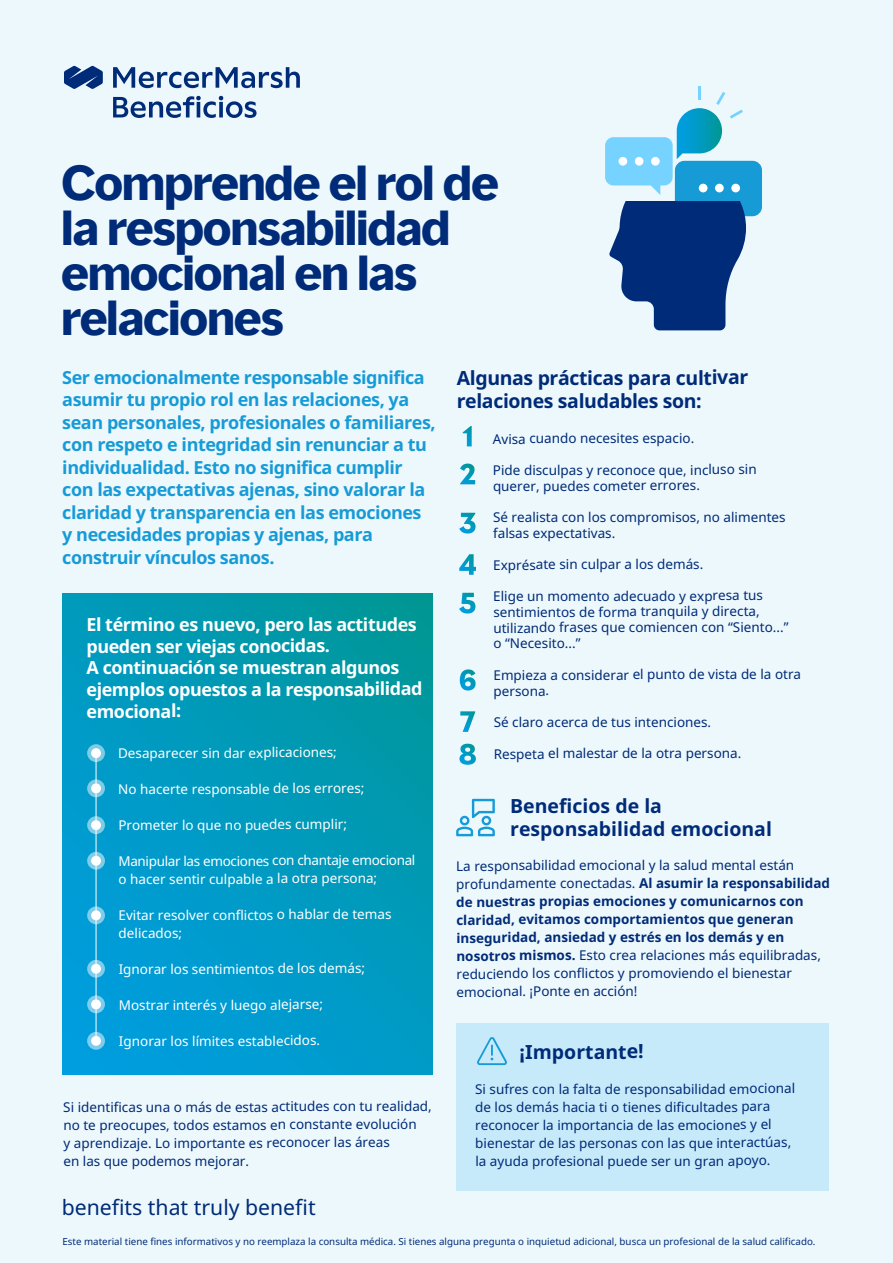
<style>
.page{position:relative;width:893px;height:1263px;background:#edf8fd}
.page>*{position:absolute;margin:0;border:0;box-sizing:border-box;transform-origin:0 0}
.t1{font:700 45px/45px "MMC Display";letter-spacing:-.025em;color:#002b78}
.t2{font:21.15px "Noto Sans";color:#002b78}
.t3{font:700 19.5px/23.4px "Noto Sans";letter-spacing:-.02em;color:#002b78}
.t4{font:700 18px/22.5px "Noto Sans";letter-spacing:-.025em;color:#179bd7}
.t5{font:700 18px/21.6px "Noto Sans";letter-spacing:-.03em;color:#fff}
.t6{font:13.5px/18px "Noto Sans";letter-spacing:-.005em;color:#002b78}
.t7{font:13.5px/18.3px "Noto Sans";letter-spacing:-.005em;color:#fff}
.t8{font:13.5px/18px "Noto Sans";letter-spacing:-.03em;color:#fff}
.t9{font:9.75px "Noto Sans";color:#002b78}
.s1{font-weight:700}
</style>
<div class="page">
<svg style="left:63px;top:593px;width:370px;height:481px;background:#009abf"></svg>
<div style="left:456px;top:1023px;width:372px;height:167px;background:#c7eafb"></div>
<svg style="left:87px;top:744px;width:18px;height:18px"></svg>
<div style="left:91px;top:748px;width:10px;height:10px;background:#fff;border-radius:50%"></div>
<svg style="left:87px;top:779px;width:18px;height:18px"></svg>
<div style="left:91px;top:783px;width:10px;height:10px;background:#fff;border-radius:50%"></div>
<svg style="left:87px;top:816px;width:18px;height:18px"></svg>
<div style="left:91px;top:820px;width:10px;height:10px;background:#fff;border-radius:50%"></div>
<svg style="left:87px;top:852px;width:18px;height:18px"></svg>
<div style="left:91px;top:856px;width:10px;height:10px;background:#fff;border-radius:50%"></div>
<svg style="left:87px;top:906px;width:18px;height:18px"></svg>
<div style="left:91px;top:910px;width:10px;height:10px;background:#fff;border-radius:50%"></div>
<svg style="left:87px;top:960px;width:18px;height:18px"></svg>
<div style="left:91px;top:964px;width:10px;height:10px;background:#fff;border-radius:50%"></div>
<svg style="left:87px;top:995px;width:18px;height:18px"></svg>
<div style="left:91px;top:999px;width:10px;height:10px;background:#fff;border-radius:50%"></div>
<svg style="left:87px;top:1032px;width:18px;height:18px"></svg>
<div style="left:91px;top:1036px;width:10px;height:10px;background:#fff;border-radius:50%"></div>
<hr style="left:96px;top:749px;width:1px;height:294px;background:#fff">
<svg style="left:463px;top:426px;width:9px;height:20px"></svg>
<svg style="left:460px;top:464px;width:15px;height:20px"></svg>
<svg style="left:459px;top:513px;width:17px;height:20px"></svg>
<svg style="left:459px;top:554px;width:17px;height:21px"></svg>
<svg style="left:459px;top:593px;width:16px;height:20px"></svg>
<svg style="left:460px;top:669px;width:16px;height:21px"></svg>
<svg style="left:460px;top:711px;width:15px;height:21px"></svg>
<svg style="left:459px;top:744px;width:17px;height:21px"></svg>
<svg style="left:113px;top:67px;width:187px;height:21px"></svg>
<svg style="left:113px;top:96px;width:144px;height:22px"></svg>
<svg style="left:64px;top:66px;width:39px;height:23px"></svg>
<div style="left:675px;top:161px;width:87px;height:55px;background:#179bd7;border-radius:10px"></div>
<div style="left:605px;top:137px;width:68px;height:48px;background:#76d3ff;border-radius:8px"></div>
<svg style="left:649px;top:185px;width:11px;height:10px"></svg>
<div style="left:699px;top:184px;width:8px;height:8px;background:#fff;border-radius:50%"></div>
<div style="left:715px;top:184px;width:9px;height:8px;background:#fff;border-radius:50%"></div>
<div style="left:731px;top:184px;width:9px;height:8px;background:#fff;border-radius:50%"></div>
<div style="left:618px;top:157px;width:9px;height:9px;background:#fff;border-radius:50%"></div>
<div style="left:635px;top:157px;width:8px;height:9px;background:#fff;border-radius:50%"></div>
<div style="left:651px;top:157px;width:9px;height:9px;background:#fff;border-radius:50%"></div>
<hr style="left:698px;top:86px;width:3px;height:14px;background:#76d3ff">
<svg style="left:677px;top:92px;width:66px;height:67px"></svg>
<svg style="left:609px;top:201px;width:137px;height:129px"></svg>
<svg style="left:456px;top:799px;width:39px;height:37px"></svg>
<svg style="left:477px;top:1037px;width:30px;height:28px"></svg>
<h1 class="t1" style="left:61px;top:161px;width:439px">Comprende el rol de la responsabilidad emocional en las relaciones</h1>
<p class="t4" style="left:62px;top:366px;width:375px">Ser emocionalmente responsable significa asumir tu propio rol en las relaciones, ya sean personales, profesionales o familiares, con respeto e integridad sin renunciar a tu individualidad. Esto no significa cumplir con las expectativas ajenas, sino valorar la claridad y transparencia en las emociones y necesidades propias y ajenas, para construir vínculos sanos.</p>
<h3 class="t5" style="left:86px;top:614px;width:338px">El término es nuevo, pero las actitudes pueden ser viejas conocidas.<br>A continuación se muestran algunos ejemplos opuestos a la responsabilidad emocional:</h3>
<p class="t7" style="left:118px;top:744px;width:220px">Desaparecer sin dar explicaciones;</p>
<p class="t7" style="left:118px;top:780px;width:248px">No hacerte responsable de los errores;</p>
<p class="t7" style="left:118px;top:816px;width:230px">Prometer lo que no puedes cumplir;</p>
<p class="t8" style="left:118px;top:852px;width:299px">Manipular las emociones con chantaje emocional o hacer sentir culpable a la otra persona;</p>
<p class="t7" style="left:119px;top:906px;width:275px">Evitar resolver conflictos o hablar de temas delicados;</p>
<p class="t7" style="left:119px;top:960px;width:248px">Ignorar los sentimientos de los demás;</p>
<p class="t7" style="left:119px;top:996px;width:206px">Mostrar interés y luego alejarse;</p>
<p class="t7" style="left:119px;top:1032px;width:203px">Ignorar los límites establecidos.</p>
<p class="t6" style="left:63px;top:1098px;width:370px">Si identificas una o más de estas actitudes con tu realidad, no te preocupes, todos estamos en constante evolución<br>y aprendizaje. Lo importante es reconocer las áreas<br>en las que podemos mejorar.</p>
<h3 class="t3" style="left:457px;top:366px;width:293px">Algunas prácticas para cultivar relaciones saludables son:</h3>
<p class="t6" style="left:493px;top:430px;width:203px">Avisa cuando necesites espacio.</p>
<p class="t6" style="left:493px;top:462px;width:265px;line-height:15.8px">Pide disculpas y reconoce que, incluso sin querer, puedes cometer errores.</p>
<p class="t6" style="left:493px;top:509px;width:294px;line-height:16px">Sé realista con los compromisos, no alimentes falsas expectativas.</p>
<p class="t6" style="left:493px;top:556px;width:212px">Exprésate sin culpar a los demás.</p>
<p class="t6" style="left:493px;top:588px;width:297px;line-height:15.9px">Elige un momento adecuado y expresa tus sentimientos de forma tranquila y directa, utilizando frases que comiencen con “Siento...” o “Necesito...”</p>
<p class="t6" style="left:493px;top:667px;width:309px;line-height:16px">Empieza a considerar el punto de vista de la otra persona.</p>
<p class="t6" style="left:494px;top:713px;width:219px">Sé claro acerca de tus intenciones.</p>
<p class="t6" style="left:494px;top:745px;width:249px">Respeta el malestar de la otra persona.</p>
<h3 class="t3" style="left:510px;top:795px;width:263px">Beneficios de la responsabilidad emocional</h3>
<p class="t6" style="left:456px;top:856px;width:375px">La responsabilidad emocional y la salud mental están profundamente conectadas. <span class="s1">Al asumir la responsabilidad de nuestras propias emociones y comunicarnos con claridad, evitamos comportamientos que generan inseguridad, ansiedad y estrés en los demás y en nosotros mismos.</span> Esto crea relaciones más equilibradas, reduciendo los conflictos y promoviendo el bienestar emocional. ¡Ponte en acción!</p>
<h3 class="t3" style="left:520px;top:1040px;width:126px">¡Importante!</h3>
<p class="t6" style="left:475px;top:1080px;width:322px">Si sufres con la falta de responsabilidad emocional de los demás hacia ti o tienes dificultades para reconocer la importancia de las emociones y el bienestar de las personas con las que interactúas, la ayuda profesional puede ser un gran apoyo.</p>
<h2 class="t2" style="left:62px;top:1192px;width:255px">benefits that truly benefit</h2>
<p class="t9" style="left:63px;top:1234px;width:754px">Este material tiene fines informativos y no reemplaza la consulta médica. Si tienes alguna pregunta o inquietud adicional, busca un profesional de la salud calificado.</p>
</div>
